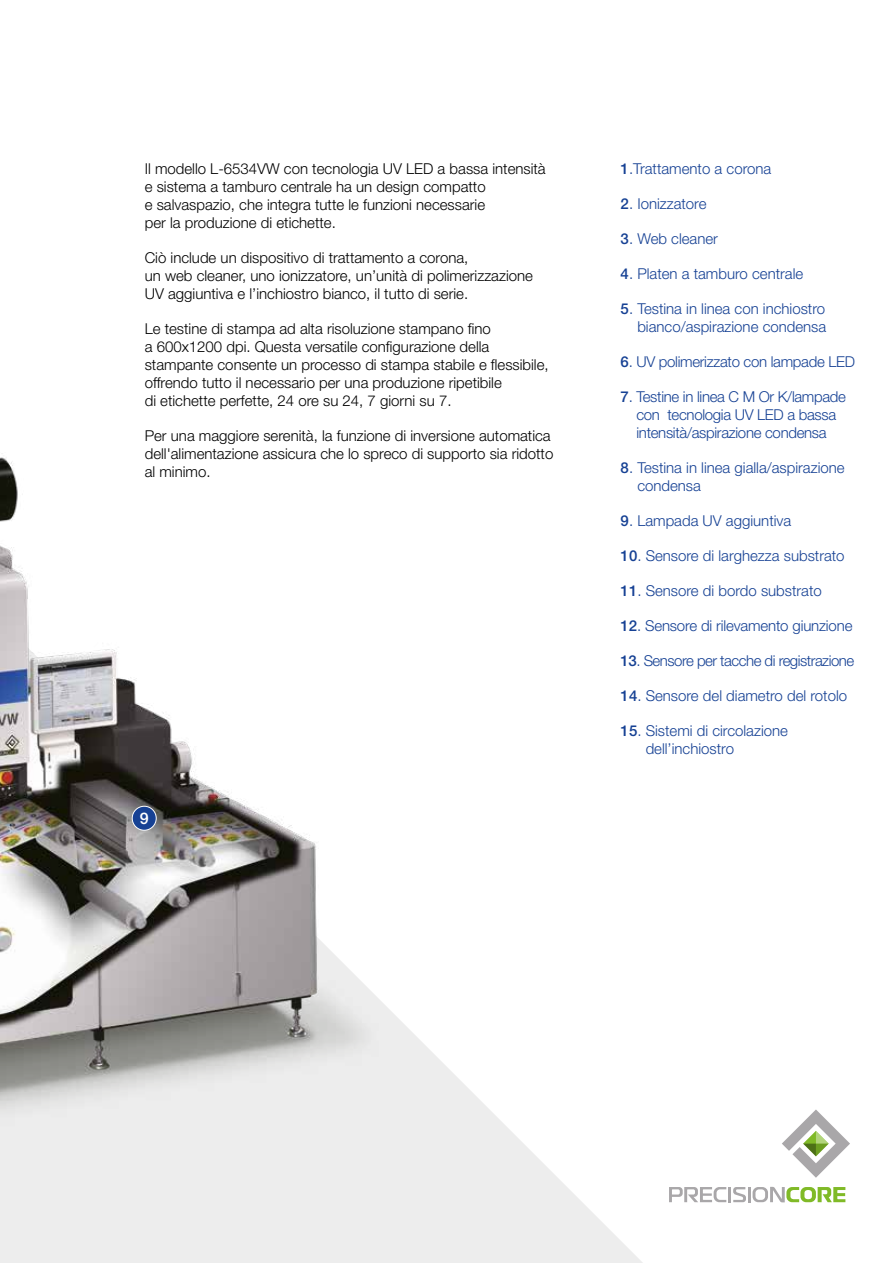
<style>
.page{position:relative;width:893px;height:1263px;background:#fff}
.page>*{position:absolute;margin:0;border:0;box-sizing:border-box;transform-origin:0 0}
.t1{font:500 16.05px "Helvetica Neue LT Pro";color:#fff}
.t2{font:300 15px/18px "Helvetica Neue LT Pro";color:#000}
.t3{font:300 15px/18px "Helvetica Neue LT Pro";color:#164194}
.t4{font:300 15px/18px "Helvetica Neue LT Pro";letter-spacing:-.02em;color:#164194;text-align:center}
.t5{font:300 15px "Helvetica Neue LT Pro";letter-spacing:-.035em;color:#164194}
.s1{font-weight:500}
</style>
<div class="page">
<svg style="left:385px;top:1005px;width:258px;height:258px;fill:#f3f3f3"></svg>
<hr style="left:728px;top:1187px;width:3px;height:15px;background:#a9a7a9">
<hr style="left:748px;top:1187px;width:3px;height:15px;background:#a9a7a9">
<svg style="left:733px;top:1187px;width:13px;height:15px"></svg>
<svg style="left:669px;top:1187px;width:57px;height:15px"></svg>
<svg style="left:753px;top:1187px;width:92px;height:15px"></svg>
<svg style="left:782px;top:1109px;width:68px;height:69px"></svg>
<img style="left:0;top:457px;width:385px;height:806px">
<div style="left:132px;top:806px;width:24px;height:24px;background:#164194;border-radius:50%"></div>
<div style="left:132px;top:806px;width:25px;height:25px;border:1px solid #fff;border-radius:50%"></div>
<p class="t2" style="left:145px;top:159px;width:402px">Il modello L-6534VW con tecnologia UV LED a bassa intensità e sistema a tamburo centrale ha un design compatto<br>e salvaspazio, che integra tutte le funzioni necessarie<br>per la produzione di etichette.</p>
<p class="t2" style="left:145px;top:248px;width:390px">Ciò include un dispositivo di trattamento a corona,<br>un web cleaner, uno ionizzatore, un’unità di polimerizzazione<br>UV aggiuntiva e l’inchiostro bianco, il tutto di serie.</p>
<p class="t2" style="left:145px;top:319px;width:405px">Le testine di stampa ad alta risoluzione stampano fino<br>a 600x1200 dpi. Questa versatile configurazione della stampante consente un processo di stampa stabile e flessibile, offrendo tutto il necessario per una produzione ripetibile<br>di etichette perfette, 24 ore su 24, 7 giorni su 7.</p>
<p class="t2" style="left:145px;top:426px;width:410px">Per una maggiore serenità, la funzione di inversione automatica dell'alimentazione assicura che lo spreco di supporto sia ridotto al minimo.</p>
<p class="t1" style="left:140px;top:808px;width:10px">9</p>
<p class="t3" style="left:621px;top:159px;width:152px"><span class="s1">1</span>.Trattamento a corona</p>
<p class="t3" style="left:621px;top:194px;width:87px"><span class="s1">2</span>. Ionizzatore</p>
<p class="t3" style="left:621px;top:229px;width:99px"><span class="s1">3</span>. Web cleaner</p>
<p class="t3" style="left:621px;top:264px;width:184px"><span class="s1">4</span>. Platen a tamburo centrale</p>
<p class="t3" style="left:621px;top:299px;width:207px;text-align:right"><span class="s1">5</span>. Testina in linea con inchiostro bianco/aspirazione condensa</p>
<p class="t4" style="left:621px;top:352px;width:236px"><span class="s1">6</span>. UV polimerizzato con lampade LED</p>
<p class="t4" style="left:621px;top:387px;width:227px"><span class="s1">7</span>. Testine in linea C M Or K/lampade con tecnologia UV LED a bassa intensità/aspirazione condensa</p>
<p class="t3" style="left:637px;top:458px;width:209px;text-indent:-17px"><span class="s1">8</span>. Testina in linea gialla/aspirazione condensa</p>
<p class="t3" style="left:621px;top:511px;width:172px"><span class="s1">9</span>. Lampada UV aggiuntiva</p>
<p class="t3" style="left:621px;top:546px;width:225px"><span class="s1">10</span>. Sensore di larghezza substrato</p>
<p class="t3" style="left:621px;top:581px;width:203px"><span class="s1">11</span>. Sensore di bordo substrato</p>
<p class="t3" style="left:621px;top:616px;width:233px"><span class="s1">12</span>. Sensore di rilevamento giunzione</p>
<p class="t5" style="left:621px;top:652px;width:235px"><span class="s1">13</span>. Sensore per tacche di registrazione</p>
<p class="t3" style="left:621px;top:686px;width:228px"><span class="s1">14</span>. Sensore del diametro del rotolo</p>
<p class="t3" style="left:646px;top:722px;width:144px;text-indent:-25px"><span class="s1">15</span>. Sistemi di circolazione dell’inchiostro</p>
</div>
